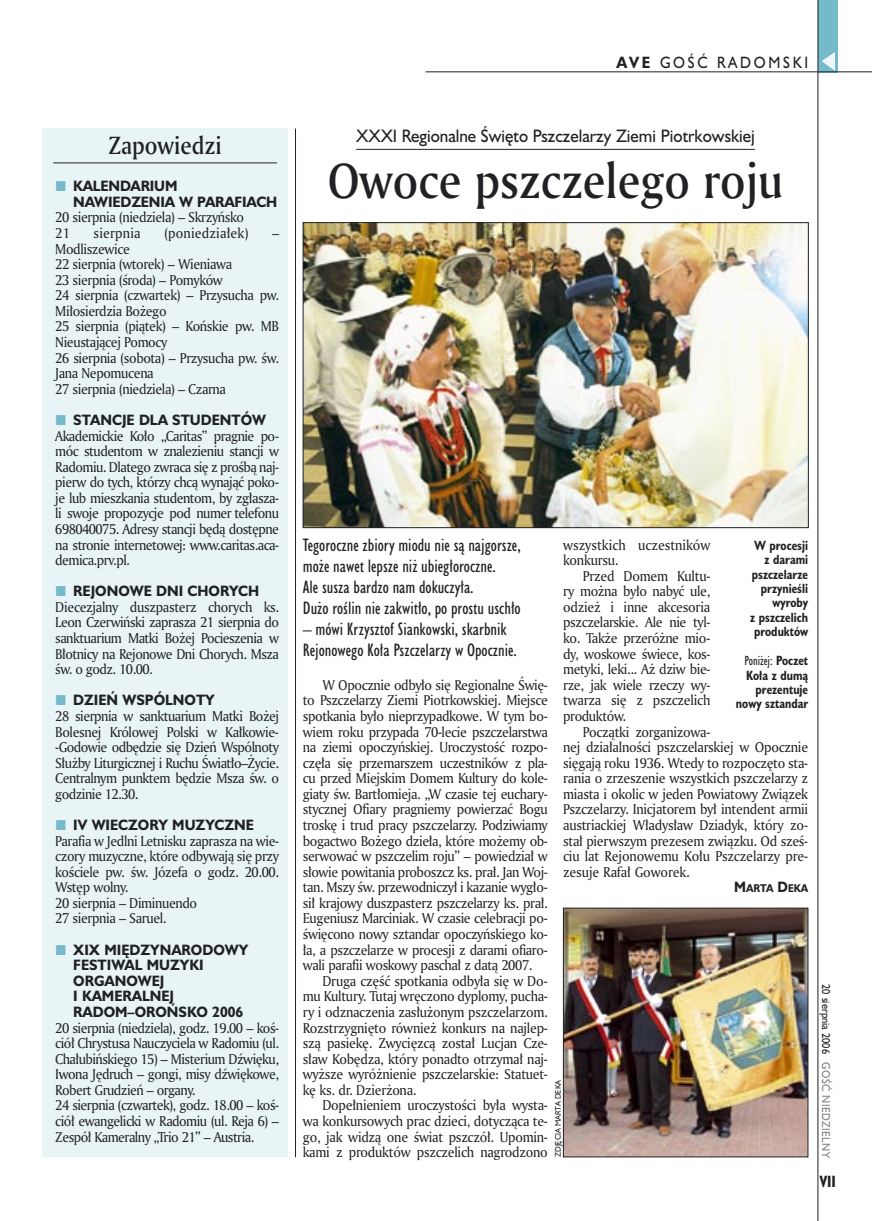
<style>
.page{position:relative;width:872px;height:1221px;background:#fff}
.page>*{position:absolute;margin:0;border:0;box-sizing:border-box;transform-origin:0 0}
._05a_tytyl_AmMd_32_pt{font:48px "Amerigo Md PL";color:#212125;scale:.9 1}
._05d_tytyl_Kronika_AmMd_16_pt{font:24px "Amerigo Md PL";color:#212125;scale:.9 1}
._06-4_lead_lokal_HuCn_11_pt{font:16.5px/21px "Humanst 521 Cn PL";color:#212125}
._04-3_nadtytul_lokal{font:16.5px "Humanst 521 PL";color:#212125;scale:.94 1}
._15b_temat_prawo{font:15px "Humanst 521 PL";letter-spacing:.2em;color:#212125;scale:.9 1}
._17_pagina_prawa{font:700 15px "Humanst 521 Cn PL";color:#212125;scale:.94 1}
._01_body_tekst{font:13.8px/15.6px "Amerigo PL";letter-spacing:-.02em;color:#212125;text-align:justify;scale:.94 1}
._03_body_bez_akapitu{font:13.8px/15.6px "Amerigo PL";letter-spacing:-.03em;color:#212125;text-align:justify;scale:.94 1}
._01_body_tekst-2{font:700 13.8px/15.6px "Humanst 521 PL";color:#212125;scale:.94 1}
._01_body_tekst-3{font:13.8px/15.6px "Amerigo PL";color:#212125;scale:.94 1}
._03_body_bez_akapitu-2{font:13.8px "Amerigo PL";letter-spacing:.015em;color:#212125;scale:.94 1}
._09_podpis_zdjecia_HuCnB{font:700 12.3px/14.4px "Humanst 521 Cn PL";color:#212125;text-align:right;scale:.94 1}
._19a_data_prawa_GOSC{font:10.5px "Humanst 521 PL";letter-spacing:.05em;color:#7f7f83;scale:.9 1}
._19_data_prawa{font:10.5px "Humanst 521 PL";color:#212125;scale:.9 1}
._12a_autor_na_koncu_HuBd{font:700 10.35px "Humanst 521 PL";color:#212125;scale:.9 1}
._09a_autor_zdjecia_Hu_5_pt{font:7.5px "Humanst 521 PL";color:#212125;scale:.94 1}
.s1{font-weight:700}
.s2{font-size:13.8px}
.s3{font-weight:400}
</style>
<div class="page">
<div style="left:818px;top:0;width:19px;height:72px;background:#75baca"></div>
<hr style="left:817px;top:0;width:1px;height:1220px;background:#212125">
<svg style="left:821px;top:52px;width:14px;height:19px"></svg>
<hr style="left:425px;top:72px;width:447px;height:1px;background:#212125">
<div style="left:43px;top:129px;width:244px;height:1027px;background:#e9f4f6"></div>
<hr style="left:295px;top:129px;width:1px;height:1027px;background:#212125">
<hr style="left:356px;top:149px;width:399px;height:1px;background:#212125">
<img style="left:305px;top:224px;width:501px;height:302px">
<div style="left:303px;top:222px;width:505px;height:306px;border:1px solid #212125"></div>
<hr style="left:53px;top:162px;width:224px;height:1px;background:#212125">
<img style="left:565px;top:909px;width:241px;height:245px">
<div style="left:563px;top:907px;width:245px;height:249px;border:1px solid #212125"></div>
<p class="_05d_tytyl_Kronika_AmMd_16_pt" style="left:108px;top:129px;width:127px">Zapowiedzi</p>
<p class="_01_body_tekst-2" style="left:73px;top:178px;width:218px">KALENDARIUM<br>NAWIEDZENIA W PARAFIACH</p>
<p class="_03_body_bez_akapitu" style="left:55px;top:209px;width:202px">20 sierpnia (niedziela) – Skrzyńsko</p>
<p class="_03_body_bez_akapitu" style="left:55px;top:225px;width:17px">21</p>
<p class="_03_body_bez_akapitu-2" style="left:94px;top:224px;width:52px">sierpnia</p>
<p class="_03_body_bez_akapitu-2" style="left:164px;top:224px;width:91px">(poniedziałek)</p>
<p class="_03_body_bez_akapitu" style="left:272px;top:225px;width:9px">–</p>
<p class="_03_body_bez_akapitu" style="left:55px;top:240px;width:81px">Modliszewice</p>
<p class="_03_body_bez_akapitu" style="left:55px;top:256px;width:190px">22 sierpnia (wtorek) – Wieniawa</p>
<p class="_03_body_bez_akapitu" style="left:55px;top:271px;width:180px">23 sierpnia (środa) – Pomyków</p>
<p class="_03_body_bez_akapitu" style="left:55px;top:287px;width:239px">24 sierpnia (czwartek) – Przysucha pw.<br>Miłosierdzia Bożego</p>
<p class="_03_body_bez_akapitu" style="left:55px;top:318px;width:239px">25 sierpnia (piątek) – Końskie pw. MB<br>Nieustającej Pomocy</p>
<p class="_03_body_bez_akapitu" style="left:55px;top:349px;width:239px">26 sierpnia (sobota) – Przysucha pw. św.<br>Jana Nepomucena</p>
<p class="_03_body_bez_akapitu" style="left:55px;top:380px;width:183px">27 sierpnia (niedziela) – Czarna</p>
<p class="_01_body_tekst-2" style="left:73px;top:411px;width:207px">STANCJE DLA STUDENTÓW</p>
<p class="_03_body_bez_akapitu" style="left:55px;top:427px;width:239px">Akademickie Koło „Caritas” pragnie po&shy;móc studentom w znalezieniu stancji w Radomiu. Dlatego zwraca się z prośbą naj&shy;pierw do tych, którzy chcą wynająć poko&shy;je lub mieszkania studentom, by zgłasza&shy;li swoje propozycje pod numer telefonu 698040075. Adresy stancji będą dostępne na stronie internetowej: www.caritas.aca&shy;demica.prv.pl.</p>
<p class="_01_body_tekst-2" style="left:73px;top:583px;width:199px">REJONOWE DNI CHORYCH</p>
<p class="_03_body_bez_akapitu" style="left:55px;top:598px;width:239px">Diecezjalny duszpasterz chorych ks.<br>Leon Czerwiński zaprasza 21 sierpnia do sanktuarium Matki Bożej Pocieszenia w Błotnicy na Rejonowe Dni Chorych. Msza św. o godz. 10.00.</p>
<p class="_01_body_tekst-2" style="left:73px;top:692px;width:152px">DZIEŃ WSPÓLNOTY</p>
<p class="_03_body_bez_akapitu" style="left:55px;top:707px;width:239px">28 sierpnia w sanktuarium Matki Bożej Bolesnej Królowej Polski w Kałkowie--Godowie odbędzie się Dzień Wspólnoty Służby Liturgicznej i Ruchu Światło–Życie.<br>Centralnym punktem będzie Msza św. o godzinie 12.30.</p>
<p class="_01_body_tekst-2" style="left:73px;top:816px;width:194px">IV WIECZORY MUZYCZNE</p>
<p class="_03_body_bez_akapitu" style="left:55px;top:832px;width:239px">Parafia w Jedlni Letnisku zaprasza na wie&shy;czory muzyczne, które odbywają się przy kościele pw. św. Józefa o godz. 20.00.<br>Wstęp wolny.</p>
<p class="_03_body_bez_akapitu" style="left:55px;top:894px;width:152px">20 sierpnia – Diminuendo</p>
<p class="_03_body_bez_akapitu" style="left:55px;top:910px;width:120px">27 sierpnia – Saruel.</p>
<p class="_01_body_tekst-2" style="left:73px;top:941px;width:188px">XIX MIĘDZYNARODOWY<br>FESTIWAL MUZYKI<br>ORGANOWEJ<br>I KAMERALNEJ<br>RADOM–OROŃSKO 2006</p>
<p class="_03_body_bez_akapitu" style="left:55px;top:1019px;width:239px">20 sierpnia (niedziela), godz. 19.00 – koś&shy;ciół Chrystusa Nauczyciela w Radomiu (ul.<br>Chałubińskiego 15) – Misterium Dźwięku, Iwona Jędruch – gongi, misy dźwiękowe, Robert Grudzień – organy.</p>
<p class="_03_body_bez_akapitu" style="left:55px;top:1097px;width:239px">24 sierpnia (czwartek), godz. 18.00 – koś&shy;ciół ewangelicki w Radomiu (ul. Reja 6) – Zespół Kameralny „Trio 21” – Austria.</p>
<p class="_15b_temat_prawo" style="left:616px;top:53px;width:215px"><span class="s1">AVE</span> GOŚĆ RADOMSKI</p>
<p class="_04-3_nadtytul_lokal" style="left:356px;top:125px;width:425px">XXXI Regionalne Święto Pszczelarzy Ziemi Piotrkowskiej</p>
<p class="_05a_tytyl_AmMd_32_pt" style="left:328px;top:149px;width:507px">Owoce pszczelego roju</p>
<p class="_06-4_lead_lokal_HuCn_11_pt" style="left:303px;top:534px;width:219px">Tegoroczne zbiory miodu nie są najgorsze, może nawet lepsze niż ubiegłoroczne.<br>Ale susza bardzo nam dokuczyła.<br>Dużo roślin nie zakwitło, po prostu uschło</p>
<p class="_06-4_lead_lokal_HuCn_11_pt" style="left:303px;top:618px;width:216px">– mówi Krzysztof Siankowski, skarbnik<br>Rejonowego Koła Pszczelarzy w Opocznie.</p>
<p class="_01_body_tekst" style="left:303px;top:676px;width:262px;text-indent:20px">W Opocznie odbyło się Regionalne Świę&shy;to Pszczelarzy Ziemi Piotrkowskiej. Miejsce spotkania było nieprzypadkowe. W tym bo&shy;wiem roku przypada 70-lecie pszczelarstwa na ziemi opoczyńskiej. Uroczystość rozpo&shy;częła się przemarszem uczestników z pla&shy;cu przed Miejskim Domem Kultury do kole&shy;giaty św. Bartłomieja. „W czasie tej euchary&shy;stycznej Ofiary pragniemy powierzać Bogu troskę i trud pracy pszczelarzy. Podziwiamy bogactwo Bożego dzieła, które możemy ob&shy;serwować w pszczelim roju” – powiedział w słowie powitania proboszcz ks. prał. Jan Woj&shy;tan. Mszy św. przewodniczył i kazanie wygło&shy;sił krajowy duszpasterz pszczelarzy ks. prał.<br>Eugeniusz Marciniak. W czasie celebracji po&shy;święcono nowy sztandar opoczyńskiego ko&shy;ła, a pszczelarze w procesji z darami ofiaro&shy;wali parafii woskowy paschał z datą 2007.</p>
<p class="_01_body_tekst" style="left:303px;top:972px;width:262px;text-indent:20px">Druga część spotkania odbyła się w Do&shy;mu Kultury. Tutaj wręczono dyplomy, pucha&shy;ry i odznaczenia zasłużonym pszczelarzom.<br>Rozstrzygnięto również konkurs na najlep&shy;szą pasiekę. Zwycięzcą został Lucjan Cze&shy;sław Kobędza, który ponadto otrzymał naj&shy;wyższe wyróżnienie pszczelarskie: Statuet&shy;kę ks. dr. Dzierżona.</p>
<p class="_01_body_tekst" style="left:303px;top:1097px;width:262px;text-indent:20px">Dopełnieniem uroczystości była wysta&shy;wa konkursowych prac dzieci, dotycząca te&shy;go, jak widzą one świat pszczół. Upomin&shy;kami z produktów pszczelich nagrodzono</p>
<p class="_01_body_tekst-3" style="left:563px;top:536px;width:158px">wszystkich uczestników konkursu.</p>
<p class="_01_body_tekst" style="left:563px;top:567px;width:158px;text-indent:20px">Przed Domem Kultu&shy;ry można było nabyć ule, odzież i inne akcesoria pszczelarskie. Ale nie tyl&shy;ko. Także przeróżne mio&shy;dy, woskowe świece, kos&shy;metyki, leki... Aż dziw bie&shy;rze, jak wiele rzeczy wy&shy;twarza się z pszczelich produktów.</p>
<p class="_01_body_tekst" style="left:563px;top:723px;width:262px;text-align:left;text-indent:20px">Początki zorganizowa-<br>nej działalności pszczelarskiej w Opocznie sięgają roku 1936. Wtedy to rozpoczęto sta&shy;rania o zrzeszenie wszystkich pszczelarzy z miasta i okolic w jeden Powiatowy Związek Pszczelarzy. Inicjatorem był intendent armii austriackiej Władysław Dziadyk, który zo&shy;stał pierwszym prezesem związku. Od sześ&shy;ciu lat Rejonowemu Kołu Pszczelarzy pre&shy;zesuje Rafał Goworek.</p>
<p class="_12a_autor_na_koncu_HuBd" style="left:734px;top:881px;width:84px"><span class="s2">M</span>ARTA <span class="s2">D</span>EKA</p>
<p class="_09_podpis_zdjecia_HuCnB" style="left:750px;top:537px;width:63px">W procesji z darami pszczelarze przynieśli wyroby<br>z pszczelich produktów</p>
<p class="_09_podpis_zdjecia_HuCnB" style="left:736px;top:653px;width:78px"><span class="s3">Poniżej:</span> Poczet<br>Koła z dumą prezentuje nowy sztandar</p>
<p class="_09a_autor_zdjecia_Hu_5_pt" style="left:553px;top:1156px;width:84px;rotate:-90deg">ZDJĘCIA MARTA DEKA</p>
<p class="_19_data_prawa" style="left:833px;top:984px;width:79px;rotate:90deg">20 sierpnia 2006</p>
<p class="_19a_data_prawa_GOSC" style="left:833px;top:1062px;width:108px;rotate:90deg">GOŚĆ NIEDZIELNY</p>
<p class="_17_pagina_prawa" style="left:819px;top:1171px;width:19px">VII</p>
</div>
